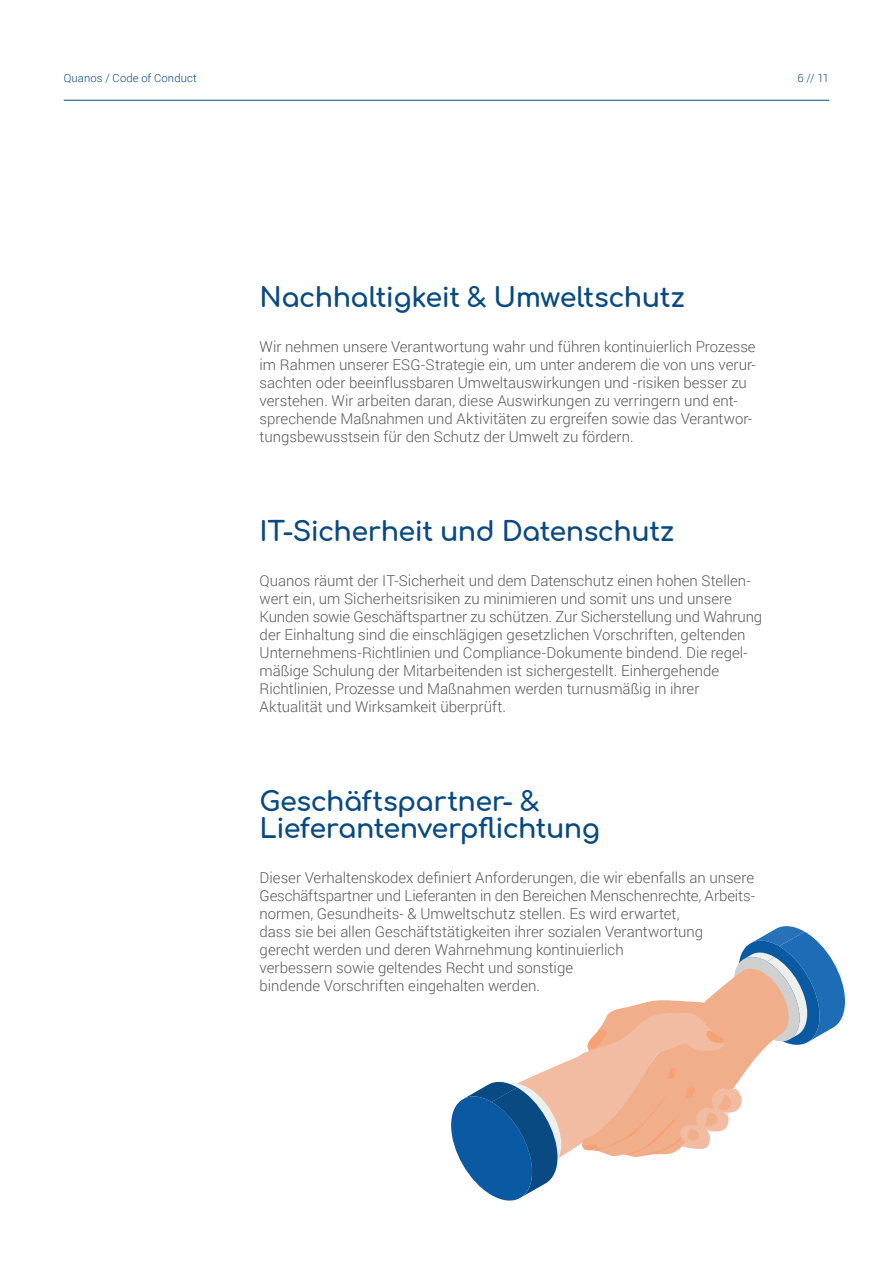
<style>
.page{position:relative;width:893px;height:1263px;background:#fff}
.page>*{position:absolute;margin:0;border:0;box-sizing:border-box;transform-origin:0 0}
.t1{font:27px/27px "Comfortaa";letter-spacing:-.02em;color:#084a81}
.t2{font:300 15px/18px "Roboto";color:#57585a}
.t3{font:300 11.25px "Roboto";letter-spacing:.015em;color:#084a81}
</style>
<div class="page">
<hr style="left:64px;top:100px;width:765px;height:1px;background:#084a81">
<svg style="left:451px;top:926px;width:394px;height:275px"></svg>
<p class="t3" style="left:64px;top:70px;width:135px">Quanos / Code of Conduct</p>
<p class="t3" style="left:797px;top:70px;width:33px">6 // 11</p>
<h1 class="t1" style="left:260px;top:281px;width:427px">Nachhaltigkeit &amp; Umweltschutz</h1>
<p class="t2" style="left:260px;top:337px;width:498px">Wir nehmen unsere Verantwortung wahr und führen kontinuierlich Prozesse im Rahmen unserer ESG-Strategie ein, um unter anderem die von uns verur&shy;sachten oder beeinflussbaren Umweltauswirkungen und -risiken besser zu verstehen. Wir arbeiten daran, diese Auswirkungen zu verringern und ent&shy;sprechende Maßnahmen und Aktivitäten zu ergreifen sowie das Verantwor&shy;tungsbewusstsein für den Schutz der Umwelt zu fördern.</p>
<h1 class="t1" style="left:260px;top:515px;width:416px">IT-Sicherheit und Datenschutz</h1>
<p class="t2" style="left:260px;top:571px;width:504px">Quanos räumt der IT-Sicherheit und dem Datenschutz einen hohen Stellen&shy;wert ein, um Sicherheitsrisiken zu minimieren und somit uns und unsere Kunden sowie Geschäftspartner zu schützen. Zur Sicherstellung und Wahrung der Einhaltung sind die einschlägigen gesetzlichen Vorschriften, geltenden Unternehmens-Richtlinien und Compliance-Dokumente bindend. Die regel&shy;mäßige Schulung der Mitarbeitenden ist sichergestellt. Einhergehende Richtlinien, Prozesse und Maßnahmen werden turnusmäßig in ihrer Aktualität und Wirksamkeit überprüft.</p>
<h1 class="t1" style="left:260px;top:785px;width:342px">Geschäftspartner- &amp;<br>Lieferantenverpflichtung</h1>
<p class="t2" style="left:260px;top:868px;width:497px">Dieser Verhaltenskodex definiert Anforderungen, die wir ebenfalls an unsere Geschäftspartner und Lieferanten in den Bereichen Menschenrechte, Arbeits&shy;normen, Gesundheits- &amp; Umweltschutz stellen. Es wird erwartet,<br>dass sie bei allen Geschäftstätigkeiten ihrer sozialen Verantwortung gerecht werden und deren Wahrnehmung kontinuierlich<br>verbessern sowie geltendes Recht und sonstige<br>bindende Vorschriften eingehalten werden.</p>
</div>
